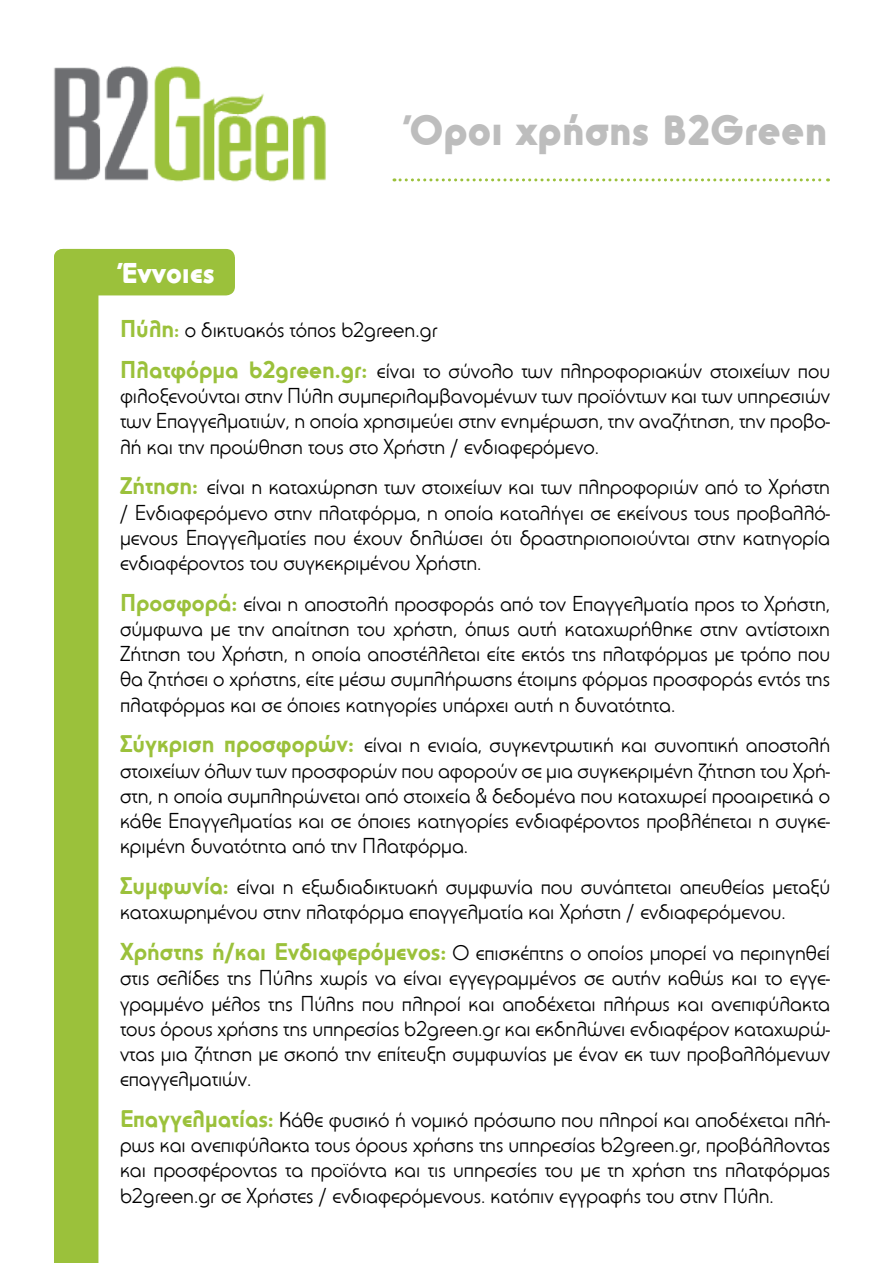
<style>
.page{position:relative;width:893px;height:1263px;background:#fff}
.page>*{position:absolute;margin:0;border:0;box-sizing:border-box;transform-origin:0 0}
.t1{font:900 42px "PF Universal";color:#bdbdbd}
.t2{font:900 28.5px "PF Universal";color:#fff}
.t3{font:21px/25.2px "PF Universal";color:#000;text-align:justify}
.s1{font-weight:700;font-size:24px;color:#9bc13b}
.s2{font-weight:700;color:#9bc13b}
</style>
<div class="page">
<div style="left:54px;top:249px;width:44px;height:1014px;background:#9bc13b"></div>
<img style="left:54px;top:66px;width:272px;height:116px">
<svg style="left:394px;top:178px;width:434px;height:3px"></svg>
<div style="left:54px;top:249px;width:181px;height:46px;background:#9bc13b;border-radius:9px"></div>
<h2 class="t2" style="left:122px;top:255px;width:94px">Έννοιες</h2>
<h1 class="t1" style="left:410px;top:104px;width:419px">Όροι χρήσης B2Green</h1>
<p class="t3" style="left:120px;top:309px;width:712px;line-height:40.8px"><span class="s1">Πύλη</span><span class="s2">:</span> ο δικτυακός τόπος b2green.gr<br><span class="s1">Πλατφόρμα b2green.gr:</span> είναι το σύνολο των πληροφοριακών στοιχείων που</p>
<p class="t3" style="left:120px;top:383px;width:712px">φιλοξενούνται στην Πύλη συμπεριλαμβανομένων των προϊόντων και των υπηρεσιών των Επαγγελματιών, η οποία χρησιμεύει στην ενημέρωση, την αναζήτηση, την προβο&shy;λή και την προώθηση τους στο Χρήστη / ενδιαφερόμενο.</p>
<p class="t3" style="left:120px;top:474px;width:712px"><span class="s1">Ζήτηση:</span> είναι η καταχώρηση των στοιχείων και των πληροφοριών από το Χρήστη / Ενδιαφερόμενο στην πλατφόρμα, η οποία καταλήγει σε εκείνους τους προβαλλό&shy;μενους Επαγγελματίες που έχουν δηλώσει ότι δραστηριοποιούνται στην κατηγορία ενδιαφέροντος του συγκεκριμένου Χρήστη.</p>
<p class="t3" style="left:120px;top:591px;width:712px"><span class="s1">Προσφορά:</span> είναι η αποστολή προσφοράς από τον Επαγγελματία προς το Χρήστη, σύμφωνα με την απαίτηση του χρήστη, όπως αυτή καταχωρήθηκε στην αντίστοιχη Ζήτηση του Χρήστη, η οποία αποστέλλεται είτε εκτός της πλατφόρμας με τρόπο που θα ζητήσει ο χρήστης, είτε μέσω συμπλήρωσης έτοιμης φόρμας προσφοράς εντός της πλατφόρμας και σε όποιες κατηγορίες υπάρχει αυτή η δυνατότητα.</p>
<p class="t3" style="left:120px;top:732px;width:712px"><span class="s1">Σύγκριση προσφορών:</span> είναι η ενιαία, συγκεντρωτική και συνοπτική αποστολή στοιχείων όλων των προσφορών που αφορούν σε μια συγκεκριμένη ζήτηση του Χρή&shy;στη, η οποία συμπληρώνεται από στοιχεία &amp; δεδομένα που καταχωρεί προαιρετικά ο κάθε Επαγγελματίας και σε όποιες κατηγορίες ενδιαφέροντος προβλέπεται η συγκε&shy;κριμένη δυνατότητα από την Πλατφόρμα.</p>
<p class="t3" style="left:120px;top:874px;width:712px"><span class="s1">Συμφωνία:</span> είναι η εξωδιαδικτυακή συμφωνία που συνάπτεται απευθείας μεταξύ καταχωρημένου στην πλατφόρμα επαγγελματία και Χρήστη / ενδιαφερόμενου.</p>
<p class="t3" style="left:120px;top:940px;width:712px"><span class="s1">Χρήστης ή/και Ενδιαφερόμενος:</span> Ο επισκέπτης ο οποίος μπορεί να περιηγηθεί στις σελίδες της Πύλης χωρίς να είναι εγγεγραμμένος σε αυτήν καθώς και το εγγε&shy;γραμμένο μέλος της Πύλης που πληροί και αποδέχεται πλήρως και ανεπιφύλακτα τους όρους χρήσης της υπηρεσίας b2green.gr και εκδηλώνει ενδιαφέρον καταχωρώ&shy;ντας μια ζήτηση με σκοπό την επίτευξη συμφωνίας με έναν εκ των προβαλλόμενων επαγγελματιών.</p>
<p class="t3" style="left:120px;top:1107px;width:712px"><span class="s1">Επαγγελματίας:</span> Κάθε φυσικό ή νομικό πρόσωπο που πληροί και αποδέχεται πλή&shy;ρως και ανεπιφύλακτα τους όρους χρήσης της υπηρεσίας b2green.gr, προβάλλοντας και προσφέροντας τα προϊόντα και τις υπηρεσίες του με τη χρήση της πλατφόρμας b2green.gr σε Χρήστες / ενδιαφερόμενους. κατόπιν εγγραφής του στην Πύλη.</p>
</div>
